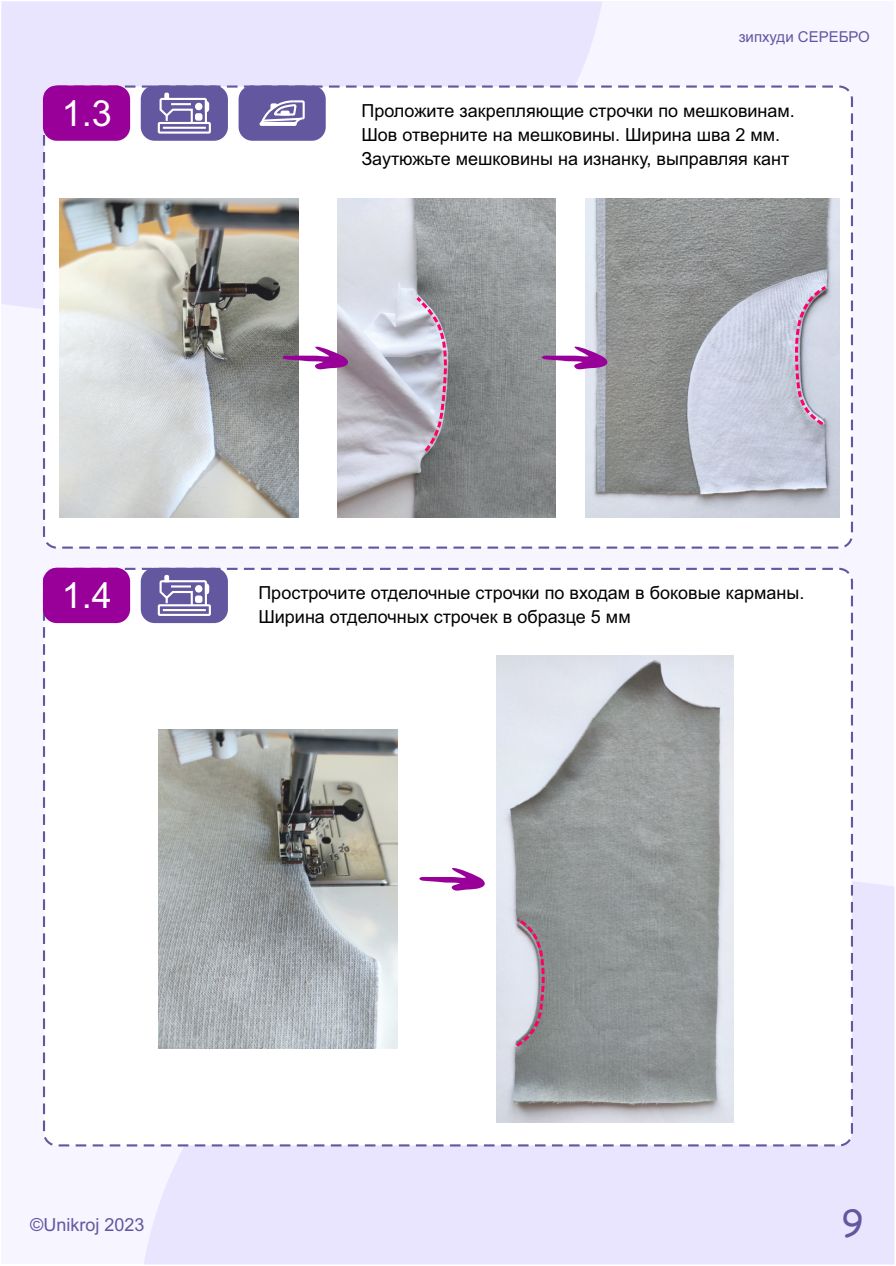
<style>
.page{position:relative;width:896px;height:1266px;background:#fff}
.page>*{position:absolute;margin:0;border:0;box-sizing:border-box;transform-origin:0 0}
.t1{font:36px "Arial";color:#fff}
.t2{font:36px "Comic Sans MS";color:#6357a0}
.t3{font:18px/24.2px "Arial";color:#000}
.t4{font:18px "Arial";color:#6357a0}
.t5{font:15px "Arial";color:#6357a0}
</style>
<div class="page">
<div style="left:2px;top:2px;width:892px;height:1262px;background:#f5f2ff"></div>
<div style="left:2px;top:2px;width:600px;height:307px;background:#eae5ff"></div>
<div style="left:144px;top:882px;width:750px;height:382px;background:#eae5ff"></div>
<div style="left:43px;top:85px;width:810px;height:464px;background:#fff;border:2px dashed #6357a0;border-radius:13px"></div>
<div style="left:43px;top:85px;width:87px;height:56px;background:#909;border:2px solid #909;border-radius:13px"></div>
<div style="left:43px;top:568px;width:810px;height:578px;background:#fff;border:2px dashed #6357a0;border-radius:13px"></div>
<svg style="left:419px;top:868px;width:66px;height:23px"></svg>
<div style="left:43px;top:568px;width:87px;height:55px;background:#909;border:2px solid #909;border-radius:13px"></div>
<img style="left:496px;top:655px;width:237px;height:468px">
<img style="left:585px;top:199px;width:254px;height:318px">
<img style="left:338px;top:199px;width:217px;height:318px">
<img style="left:159px;top:729px;width:238px;height:319px">
<img style="left:60px;top:199px;width:238px;height:318px">
<svg style="left:413px;top:294px;width:34px;height:161px;background:#b6aab9"></svg>
<svg style="left:794px;top:283px;width:35px;height:145px;background:#c6bccf"></svg>
<svg style="left:281px;top:345px;width:70px;height:26px"></svg>
<svg style="left:540px;top:345px;width:70px;height:26px"></svg>
<svg style="left:513px;top:915px;width:33px;height:135px;background:#bbafbb"></svg>
<div style="left:239px;top:85px;width:87px;height:56px;background:#6357a0;border:2px solid #6357a0;border-radius:13px"></div>
<svg style="left:259px;top:100px;width:46px;height:26px"></svg>
<div style="left:141px;top:85px;width:87px;height:56px;background:#6357a0;border:2px solid #6357a0;border-radius:13px"></div>
<hr style="left:163px;top:127px;width:43px;height:2px;background:#fff">
<div style="left:158px;top:122px;width:53px;height:12px;border:2px solid #fff"></div>
<svg style="left:158px;top:92px;width:52px;height:33px"></svg>
<div style="left:141px;top:568px;width:87px;height:55px;background:#6357a0;border:2px solid #6357a0;border-radius:13px"></div>
<hr style="left:163px;top:609px;width:43px;height:2px;background:#fff">
<div style="left:158px;top:604px;width:53px;height:12px;border:2px solid #fff"></div>
<svg style="left:158px;top:574px;width:52px;height:33px"></svg>
<h1 class="t1" style="left:62px;top:100px;width:52px">1.3</h1>
<p class="t5" style="left:739px;top:31px;width:133px">зипхуди СЕРЕБРО</p>
<p class="t3" style="left:361px;top:100px;width:435px">Проложите закрепляющие строчки по мешковинам.<br>Шов отверните на мешковины. Ширина шва 2 мм.<br>Заутюжьте мешковины на изнанку, выправляя кант</p>
<h1 class="t1" style="left:62px;top:582px;width:52px">1.4</h1>
<p class="t3" style="left:258px;top:582px;width:547px">Прострочите отделочные строчки по входам в боковые карманы.<br>Ширина отделочных строчек в образце 5 мм</p>
<p class="t4" style="left:30px;top:1218px;width:116px">©Unikroj 2023</p>
<h1 class="t2" style="left:841px;top:1207px;width:23px">9</h1>
</div>
